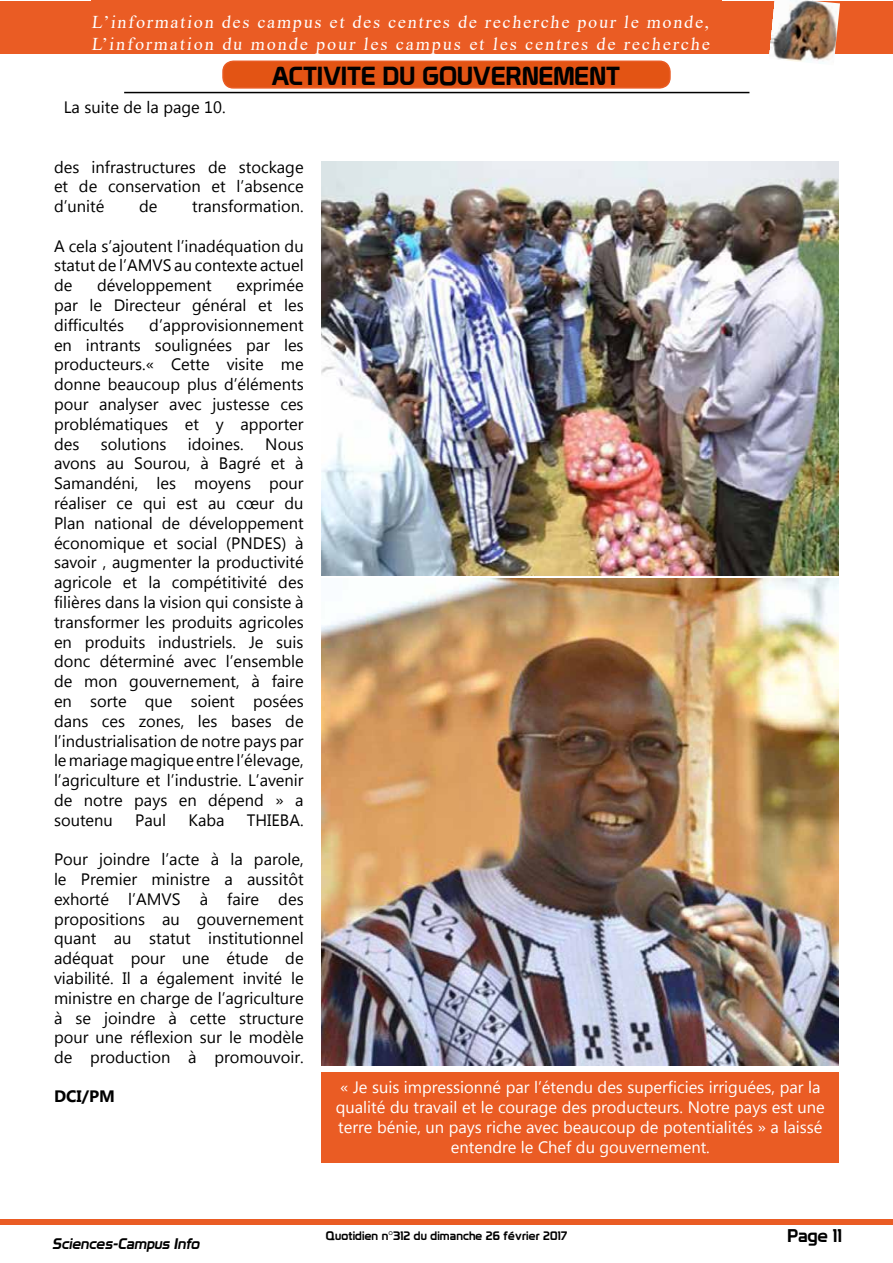
<style>
.page{position:relative;width:893px;height:1263px;background:#fff}
.page>*{position:absolute;margin:0;border:0;box-sizing:border-box;transform-origin:0 0}
.t1{font:25.5px "Prototype";color:#000}
.t2{font:18px/21.6px "Times New Roman";letter-spacing:.105em;color:#fff}
.t3{font:18px "Prototype";color:#000}
.t4{font:16.5px/19.8px "Myanmar Text";color:#000;text-align:justify}
.t5{font:16.5px/19.8px "Myanmar Text";color:#fff;text-align:center}
.t6{font:700 16.5px "Myanmar Text";color:#000}
.t7{font:italic 15px "Prototype";color:#000}
.t8{font:12px "Prototype";letter-spacing:.01em;color:#000}
</style>
<div class="page">
<div style="left:0;top:1219px;width:893px;height:6px;background:#ea5c24"></div>
<hr style="left:124px;top:92px;width:625px;height:1px;background:#000">
<div style="left:0;top:1px;width:893px;height:53px;background:#ea5c24"></div>
<div style="left:91px;top:0;width:631px;height:50px;background:#ea5c24"></div>
<img style="left:769px;top:0;width:71px;height:64px">
<div style="left:223px;top:61px;width:447px;height:27px;background:#e35414;border-radius:10px"></div>
<div style="left:222px;top:61px;width:449px;height:28px;border:2px solid #ea5c24;border-radius:10px"></div>
<img style="left:322px;top:162px;width:517px;height:414px">
<img style="left:322px;top:579px;width:517px;height:486px">
<div style="left:322px;top:1072px;width:517px;height:90px;background:#ea5c24"></div>
<p class="t2" style="left:91px;top:11px;width:622px">L’information des campus et des centres de recherche pour le monde,<br>L’information du monde pour les campus et les centres de recherche</p>
<h1 class="t1" style="left:272px;top:61px;width:350px">ACTIVITE DU GOUVERNEMENT</h1>
<p class="t4" style="left:64px;top:97px;width:163px">La suite de la page 10.</p>
<p class="t4" style="left:54px;top:157px;width:251px">des infrastructures de stockage et de conservation et l’absence d’unité</p>
<p class="t4" style="left:139px;top:197px;width:20px">de</p>
<p class="t4" style="left:192px;top:197px;width:113px">transformation.</p>
<p class="t4" style="left:54px;top:236px;width:251px">A cela s’ajoutent l’inadéquation du statut de l’AMVS au contexte actuel de</p>
<p class="t4" style="left:54px;top:276px;width:251px;text-indent:183px">exprimée par le Directeur général et les difficultés</p>
<p class="t4" style="left:97px;top:276px;width:116px">développement</p>
<p class="t4" style="left:54px;top:315px;width:251px;text-indent:95px">d’approvisionnement en intrants soulignées par les producteurs.« Cette visite me donne beaucoup plus d’éléments pour analyser avec justesse ces problématiques et y apporter des</p>
<p class="t4" style="left:101px;top:434px;width:67px">solutions</p>
<p class="t4" style="left:188px;top:434px;width:57px">idoines.</p>
<p class="t4" style="left:54px;top:434px;width:251px;text-indent:211px">Nous avons au Sourou, à Bagré et à Samandéni, les moyens pour réaliser ce qui est au cœur du Plan national de développement économique et social (PNDES) à savoir , augmenter la productivité agricole et la compétitivité des filières dans la vision qui consiste à transformer les produits agricoles en produits industriels. Je suis donc déterminé avec l’ensemble de mon gouvernement, à faire en sorte que soient posées dans ces zones, les bases de l’industrialisation de notre pays par le mariage magique entre l’élevage, l’agriculture et l’industrie. L’avenir de notre pays en dépend » a soutenu</p>
<p class="t4" style="left:135px;top:810px;width:32px">Paul</p>
<p class="t4" style="left:188px;top:810px;width:38px">Kaba</p>
<p class="t4" style="left:247px;top:810px;width:58px">THIEBA.</p>
<p class="t4" style="left:54px;top:849px;width:251px">Pour joindre l’acte à la parole, le Premier ministre a aussitôt exhorté l’AMVS à faire des propositions au gouvernement quant au statut institutionnel adéquat pour une étude de viabilité. Il a également invité le ministre en charge de l’agriculture à se joindre à cette structure pour une réflexion sur le modèle de production à promouvoir.</p>
<p class="t6" style="left:54px;top:1087px;width:62px">DCI/PM</p>
<p class="t5" style="left:336px;top:1077px;width:491px">« Je suis impressionné par l’étendu des superficies irriguées, par la qualité du travail et le courage des producteurs. Notre pays est une terre bénie, un pays riche avec beaucoup de potentialités » a laissé entendre le Chef du gouvernement.</p>
<p class="t7" style="left:52px;top:1234px;width:152px">Sciences-Campus Info</p>
<p class="t3" style="left:787px;top:1225px;width:56px">Page 11</p>
<p class="t8" style="left:326px;top:1228px;width:243px">Quotidien n°312 du dimanche 26 février 2017</p>
</div>
